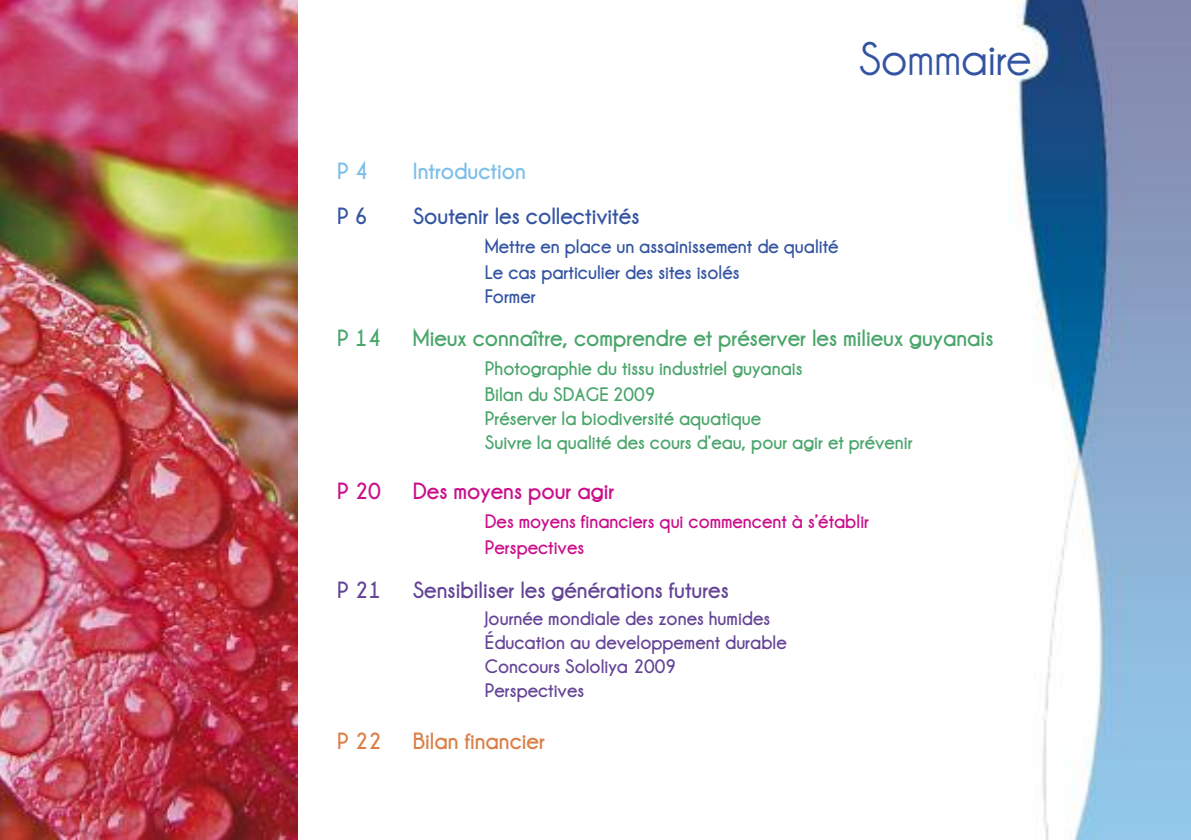
<style>
.page{position:relative;width:1191px;height:840px;background:#fff}
.page>*{position:absolute;margin:0;border:0;box-sizing:border-box;transform-origin:0 0}
.t1{font:700 48px "Champagne&Limousines";color:#3354a2}
.t2{font:24px "Champagne&Limousines Thick";color:#49a56a}
.t3{font:24px "Champagne&Limousines Thick";color:#644496}
.t4{font:24px "Champagne&Limousines Thick";color:#3354a2}
.t5{font:24px "Champagne&Limousines Thick";color:#ca0d89}
.t6{font:24px "Champagne&Limousines Thick";color:#db7e46}
.t7{font:24px "Champagne&Limousines Thick";color:#7bbeea}
.t8{font:20px/26px "Champagne&Limousines Thick";color:#49a56a}
.t9{font:20px/24px "Champagne&Limousines Thick";color:#644496}
.t10{font:20px/26px "Champagne&Limousines Thick";color:#3354a2}
.t11{font:20px/26px "Champagne&Limousines Thick";color:#ca0d89}
</style>
<div class="page">
<img style="left:0;top:0;width:298px;height:839px">
<img style="left:1009px;top:0;width:182px;height:839px">
<h1 class="t1" style="left:858px;top:31px;width:174px">Sommaire</h1>
<p class="t7" style="left:337px;top:158px;width:32px">P4</p>
<p class="t7" style="left:413px;top:158px;width:115px">Introduction</p>
<p class="t4" style="left:337px;top:203px;width:32px">P6</p>
<p class="t4" style="left:413px;top:203px;width:228px">Soutenir les collectivités</p>
<p class="t10" style="left:485px;top:233px;width:355px">Mettre en place un assainissement de qualité<br>Le cas particulier des sites isolés</p>
<p class="t10" style="left:485px;top:283px;width:52px">Former</p>
<p class="t2" style="left:337px;top:324px;width:45px">P 14</p>
<p class="t2" style="left:413px;top:324px;width:582px">Mieux connaître, comprendre et préserver les milieux guyanais</p>
<p class="t8" style="left:485px;top:355px;width:319px">Photographie du tissu industriel guyanais<br>Bilan du SDAGE 2009</p>
<p class="t8" style="left:485px;top:406px;width:429px;line-height:24px">Préserver la biodiversité aquatique<br>Suivre la qualité des cours d’eau, pour agir et prévenir</p>
<p class="t5" style="left:337px;top:477px;width:45px">P 20</p>
<p class="t5" style="left:413px;top:477px;width:203px">Des moyens pour agir</p>
<p class="t11" style="left:485px;top:508px;width:386px">Des moyens financiers qui commencent à s’établir<br>Perspectives</p>
<p class="t3" style="left:337px;top:576px;width:46px">P 21</p>
<p class="t3" style="left:413px;top:576px;width:318px">Sensibiliser les générations futures</p>
<p class="t9" style="left:485px;top:605px;width:303px">Journée mondiale des zones humides<br>Éducation au developpement durable<br>Concours Sololiya 2009<br>Perspectives</p>
<p class="t6" style="left:337px;top:727px;width:46px">P 22</p>
<p class="t6" style="left:413px;top:727px;width:134px">Bilan financier</p>
</div>
